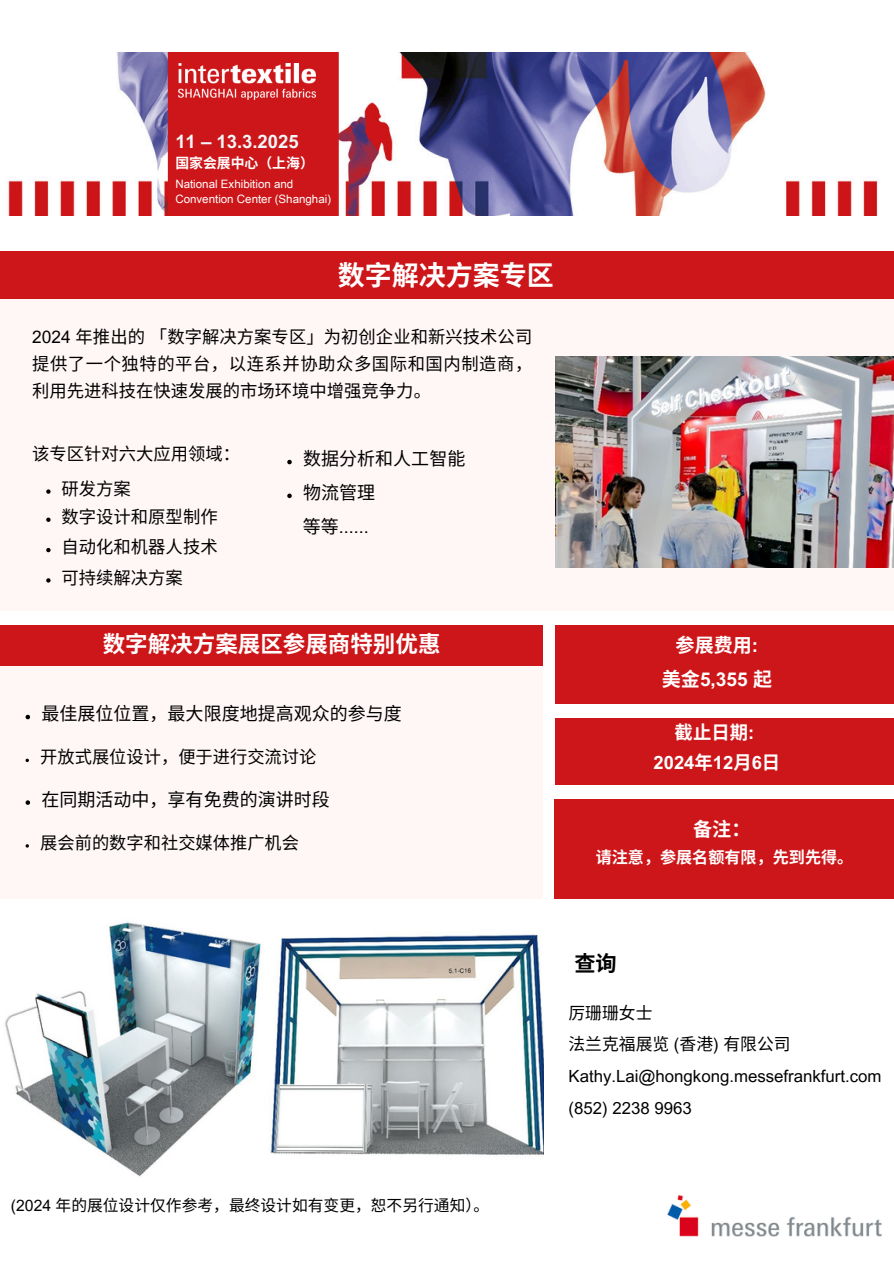
<style>
.page{position:relative;width:894px;height:1264px;background:#fff}
.page>*{position:absolute;margin:0;border:0;box-sizing:border-box;transform-origin:0 0}
.t1{font:700 27px "Noto Sans CJ Ksc";color:#fff}
.t2{font:700 22.5px "Noto Sans CJ Ksc";color:#fff}
.t3{font:700 21.15px "Noto Sans CJ Ksc";color:#000}
.t4{font:700 19.05px "Noto Sans CJ Ksc";color:#fff}
.t5{font:700 19.05px "Arial MT Pro";color:#fff}
.t6{font:700 18.45px "Arial MT Pro";color:#f1f6f9}
.t7{font:700 18.3px "Arial MT Pro";color:#fff}
.t8{font:700 18.3px "Noto Sans CJ Ksc";color:#fff}
.t9{font:18px "Noto Sans CJ Ksc";color:#000}
.t10{font:18px "Arial MT Pro";color:#000}
.t11{font:17.4px/27px "Noto Sans CJ Ksc";color:#000;text-align:justify}
.t12{font:17.25px "Noto Sans CJ Ksc";color:#000}
.t13{font:16.8px/31.7px "Arial MT Pro";color:#000}
.t14{font:700 16.05px "Noto Sans CJ Ksc";color:#fff}
.t15{font:15.75px "Noto Sans CJ Ksc";color:#000}
.t16{font:700 13.8px "Noto Sans CJ Ksc";color:#fff}
.t17{font:11.55px/15.6px "Arial Unicode MS";color:#fff}
.s1{font-family:"Arial MT Pro"}
.s2{font-family:"Noto Sans CJ Ksc"}
</style>
<div class="page">
<div style="left:0;top:292px;width:893px;height:318px;background:#fff6f6"></div>
<div style="left:0;top:251px;width:893px;height:48px;background:#cd1619"></div>
<div style="left:0;top:665px;width:542px;height:233px;background:#fff6f6"></div>
<div style="left:0;top:625px;width:542px;height:40px;background:#cd1619"></div>
<div style="left:555px;top:625px;width:338px;height:78px;background:#cd1619"></div>
<div style="left:554px;top:799px;width:339px;height:99px;background:#cd1619"></div>
<img style="left:555px;top:356px;width:337px;height:212px">
<div style="left:555px;top:717px;width:338px;height:67px;background:#cd1619"></div>
<img style="left:667px;top:1194px;width:215px;height:42px">
<img style="left:270px;top:934px;width:273px;height:221px">
<img style="left:4px;top:922px;width:257px;height:255px">
<img style="left:8px;top:52px;width:870px;height:163px">
<svg style="left:46px;top:489px;width:5px;height:5px"></svg>
<svg style="left:46px;top:517px;width:5px;height:5px"></svg>
<svg style="left:46px;top:548px;width:5px;height:4px"></svg>
<svg style="left:46px;top:578px;width:5px;height:4px"></svg>
<svg style="left:26px;top:714px;width:4px;height:5px"></svg>
<svg style="left:26px;top:800px;width:4px;height:4px"></svg>
<svg style="left:287px;top:460px;width:5px;height:4px"></svg>
<svg style="left:287px;top:493px;width:5px;height:5px"></svg>
<div style="left:168px;top:52px;width:170px;height:163px;background:#cd1619"></div>
<img style="left:178px;top:64px;width:137px;height:35px">
<h3 class="t6" style="left:175px;top:135px;width:125px">11 – 13.3.2025</h3>
<h3 class="t17" style="left:175px;top:175px;width:157px">National Exhibition and<br>Convention Center (Shanghai)</h3>
<h5 class="t16" style="left:175px;top:152px;width:140px">国家会展中心（上海）</h5>
<h4 class="t1" style="left:337px;top:253px;width:217px">数字解决方案专区</h4>
<p class="t11" style="left:32px;top:322px;width:501px"><span class="s1">2024</span> 年推出的「数字解决方案专区」为初创企业和新兴技术公司提供了一个独特的平台，以连系并协助众多国际和国内制造商，利用先进科技在快速发展的市场环境中增强竞争力。</p>
<h1 class="t11" style="left:32px;top:439px;width:209px">该专区针对六大应用领域：</h1>
<p class="t11" style="left:62px;top:474px;width:71px">研发方案</p>
<p class="t11" style="left:62px;top:502px;width:157px">数字设计和原型制作</p>
<p class="t11" style="left:62px;top:532px;width:157px">自动化和机器人技术</p>
<h4 class="t11" style="left:62px;top:563px;width:123px">可持续解决方案</h4>
<p class="t9" style="left:303px;top:444px;width:164px">数据分析和人工智能</p>
<p class="t9" style="left:303px;top:478px;width:74px">物流管理</p>
<p class="t10" style="left:302px;top:520px;width:68px"><span class="s2">等等</span>......</p>
<h4 class="t2" style="left:103px;top:626px;width:339px">数字解决方案展区参展商特别优惠</h4>
<p class="t9" style="left:42px;top:699px;width:362px">最佳展位位置，最大限度地提高观众的参与度</p>
<p class="t12" style="left:40px;top:743px;width:277px">开放式展位设计，便于进行交流讨论</p>
<p class="t9" style="left:42px;top:785px;width:290px">在同期活动中，享有免费的演讲时段</p>
<p class="t12" style="left:40px;top:828px;width:260px">展会前的数字和社交媒体推广机会</p>
<p class="t4" style="left:675px;top:630px;width:84px">参展费用<span class="s1">:</span></p>
<p class="t5" style="left:661px;top:672px;width:112px"><span class="s2">美金</span>5,355 <span class="s2">起</span></p>
<h2 class="t8" style="left:674px;top:718px;width:81px">截止日期<span class="s1">:</span></h2>
<h6 class="t7" style="left:653px;top:755px;width:122px">2024<span class="s2">年</span>12<span class="s2">月</span> 6<span class="s2">日</span></h6>
<h6 class="t4" style="left:693px;top:813px;width:59px">备注：</h6>
<h6 class="t14" style="left:595px;top:844px;width:259px">请注意，参展名额有限，先到先得。</h6>
<h3 class="t15" style="left:11px;top:1192px;width:479px"><span class="s1">(2024</span> 年的展位设计仅作参考，最终设计如有变更，恕不另行通知）。</h3>
<h2 class="t3" style="left:574px;top:946px;width:44px">查询</h2>
<p class="t13" style="left:568px;top:999px;width:314px"><span class="s2">厉珊珊女士<br>法兰克福展览</span> (<span class="s2">香港</span>) <span class="s2">有限公司<br></span>Kathy.Lai@hongkong.messefrankfurt.com (852) 2238 9963</p>
</div>
